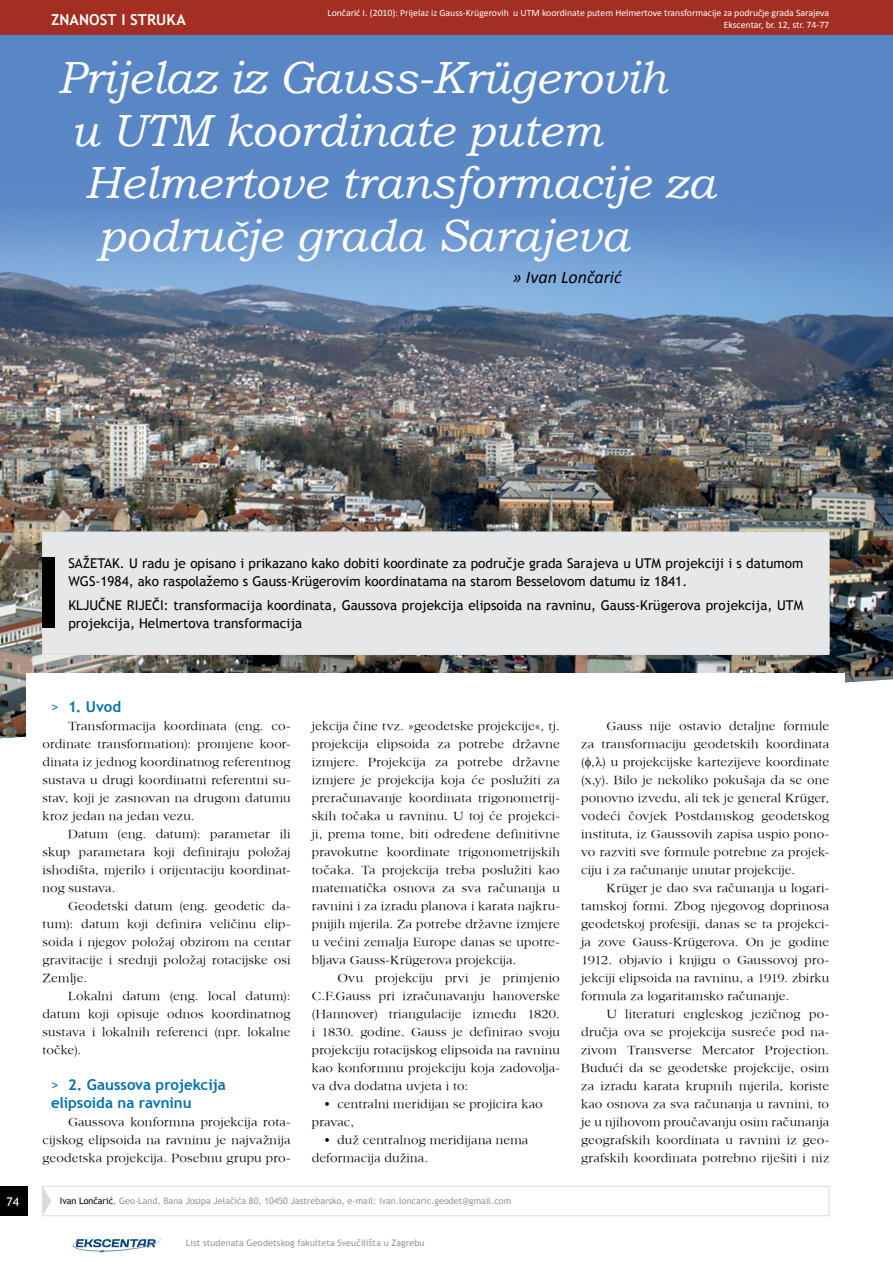
<style>
.page{position:relative;width:893px;height:1263px;background:#fff}
.page>*{position:absolute;margin:0;border:0;box-sizing:border-box;transform-origin:0 0}
.t1{font:italic 45px "Bookman Old Style";color:#fff}
.t2{font:italic 18px "Calibri";color:#000}
.t3{font:700 15px/18px "Trebuchet MS";letter-spacing:-.005em;color:#0071ae}
.t4{font:700 15px "Trebuchet MS";letter-spacing:.005em;color:#fff}
.t5{font:13.5px/18px "Trebuchet MS";color:#000}
.t6{font:12.75px/18px "Sanford";letter-spacing:.01em;color:#000;text-align:justify}
.t7{font:12px "Trebuchet MS";color:#fff}
.t8{font:9.75px "Calibri";color:#fff}
.t9{font:9px "Trebuchet MS";color:#939598}
.s1{font-weight:400}
.s2{color:#000}
</style>
<div class="page">
<div style="left:0;top:1186px;width:28px;height:30px;background:#000"></div>
<img style="left:72px;top:1242px;width:4px;height:7px">
<img style="left:84px;top:1233px;width:77px;height:11px">
<svg style="left:76px;top:1239px;width:80px;height:13px"></svg>
<div style="left:0;top:34px;width:893px;height:101px;background:#5987c5"></div>
<img style="left:0;top:135px;width:893px;height:603px">
<div style="left:27px;top:673px;width:818px;height:154px;background:#fff"></div>
<div style="left:43px;top:532px;width:786px;height:122px;background:#e6e7e8"></div>
<div style="left:42px;top:531px;width:788px;height:123px;border:1px solid #dcddde"></div>
<div style="left:43px;top:557px;width:12px;height:71px;background:#000"></div>
<div style="left:43px;top:1186px;width:786px;height:30px;border:1px solid #dadbdc"></div>
<svg style="left:43px;top:1186px;width:8px;height:30px"></svg>
<div style="left:0;top:0;width:893px;height:34px;background:#a32e22"></div>
<p class="t4" style="left:51px;top:10px;width:136px">ZNANOST I STRUKA</p>
<p class="t8" style="left:328px;top:7px;width:503px">Lončarić I. (2010): Prijelaz iz Gauss-Krügerovih u UTM koordinate putem Helmertove transformacije za područje grada Sarajeva</p>
<p class="t8" style="left:724px;top:18px;width:107px">Ekscentar, br. 12, str. 74-77</p>
<h1 class="t1" style="left:58px;top:47px;width:611px">Prijelaz iz Gauss-Krügerovih</h1>
<h1 class="t1" style="left:71px;top:100px;width:533px">u UTM koordinate putem</h1>
<h1 class="t1" style="left:85px;top:152px;width:632px">Helmertove transformacije za</h1>
<h1 class="t1" style="left:98px;top:205px;width:532px">područje grada Sarajeva</h1>
<h2 class="t2" style="left:513px;top:266px;width:110px">» Ivan Lončarić</h2>
<p class="t5" style="left:68px;top:554px;width:736px">SAŽETAK. U radu je opisano i prikazano kako dobiti koordinate za područje grada Sarajeva u UTM projekciji i s datumom<br>WGS-1984, ako raspolažemo s Gauss-Krügerovim koordinatama na starom Besselovom datumu iz 1841.</p>
<p class="t5" style="left:68px;top:596px;width:736px">KLJUČNE RIJEČI: transformacija koordinata, Gaussova projekcija elipsoida na ravninu, Gauss-Krügerova projekcija, UTM projekcija, Helmertova transformacija</p>
<p class="t7" style="left:6px;top:1194px;width:14px">74</p>
<p class="t3" style="left:51px;top:697px;width:72px"><span class="s1">&gt;</span> 1. Uvod</p>
<p class="t6" style="left:43px;top:716px;width:250px;text-indent:26px">Transformacija koordinata (eng. co&shy;ordinate transformation): promjene koor&shy;dinata iz jednog koordinatnog referentnog sustava u drugi koordinatni referentni su&shy;stav, koji je zasnovan na drugom datumu kroz jedan na jedan vezu.</p>
<p class="t6" style="left:43px;top:824px;width:250px;text-indent:26px">Datum (eng. datum): parametar ili skup parametara koji definiraju položaj ishodišta, mjerilo i orijentaciju koordinat&shy;nog sustava.</p>
<p class="t6" style="left:43px;top:896px;width:250px;text-indent:26px">Geodetski datum (eng. geodetic da&shy;tum): datum koji definira veličinu elip&shy;soida i njegov položaj obzirom na centar gravitacije i srednji položaj rotacijske osi Zemlje.</p>
<p class="t6" style="left:43px;top:986px;width:250px;text-indent:26px">Lokalni datum (eng. local datum): datum koji opisuje odnos koordinatnog sustava i lokalnih referenci (npr. lokalne točke).</p>
<p class="t3" style="left:51px;top:1075px;width:176px"><span class="s1">&gt;</span> 2. Gaussova projekcija elipsoida na ravninu</p>
<p class="t6" style="left:43px;top:1112px;width:250px;text-indent:26px">Gaussova konformna projekcija rota&shy;cijskog elipsoida na ravninu je najvažnija geodetska projekcija. Posebnu grupu pro-</p>
<p class="t6" style="left:312px;top:716px;width:250px">jekcija čine tvz. »geodetske projekcije«, tj. projekcija elipsoida za potrebe državne izmjere. Projekcija za potrebe državne izmjere je projekcija koja će poslužiti za preračunavanje koordinata trigonometrij&shy;skih točaka u ravninu. U toj će projekci&shy;ji, prema tome, biti određene definitivne pravokutne koordinate trigonometrijskih točaka. Ta projekcija treba poslužiti kao matematička osnova za sva računanja u ravnini i za izradu planova i karata najkru&shy;pnijih mjerila. Za potrebe državne izmjere u većini zemalja Europe danas se upotre&shy;bljava Gauss-Krügerova projekcija.</p>
<p class="t6" style="left:312px;top:968px;width:250px;text-indent:26px">Ovu projekciju prvi je primjenio C.F.Gauss pri izračunavanju hanoverske (Hannover) triangulacije između 1820. i 1830. godine. Gauss je definirao svoju projekciju rotacijskog elipsoida na ravninu kao konformnu projekciju koja zadovolja&shy;va dva dodatna uvjeta i to:</p>
<p class="t6" style="left:312px;top:1094px;width:233px;text-indent:13px">• centralni meridijan se projicira kao pravac,</p>
<p class="t6" style="left:312px;top:1130px;width:218px;text-indent:13px">• duž centralnog meridijana nema deformacija dužina.</p>
<p class="t9" style="left:60px;top:1196px;width:453px"><span class="s2">Ivan Lončarić</span>, Geo-Land, Bana Josipa Jelačića 80, 10450 Jastrebarsko, e-mail: ivan.loncaric.geodet@gmail.com</p>
<p class="t9" style="left:186px;top:1238px;width:240px">List studenata Geodetskog fakulteta Sveučilišta u Zagrebu</p>
<p class="t6" style="left:581px;top:716px;width:250px;text-indent:26px">Gauss nije ostavio detaljne formule za transformaciju geodetskih koordinata ( , ) u projekcijske kartezijeve koordinate (x,y). Bilo je nekoliko pokušaja da se one ponovno izvedu, ali tek je general Krüger, vodeći čovjek Postdamskog geodetskog instituta, iz Gaussovih zapisa uspio pono&shy;vo razviti sve formule potrebne za projek&shy;ciju i za računanje unutar projekcije.</p>
<p class="t6" style="left:581px;top:878px;width:250px;text-indent:26px">Krüger je dao sva računanja u logari&shy;tamskoj formi. Zbog njegovog doprinosa geodetskoj profesiji, danas se ta projekci&shy;ja zove Gauss-Krügerova. On je godine 1912. objavio i knjigu o Gaussovoj pro&shy;jekciji elipsoida na ravninu, a 1919. zbirku formula za logaritamsko računanje.</p>
<p class="t6" style="left:581px;top:1004px;width:250px;text-indent:26px">U literaturi engleskog jezičnog po&shy;dručja ova se projekcija susreće pod na&shy;zivom Transverse Mercator Projection.<br>Budući da se geodetske projekcije, osim za izradu karata krupnih mjerila, koriste kao osnova za sva računanja u ravnini, to je u njihovom proučavanju osim računanja geografskih koordinata u ravnini iz geo&shy;grafskih koordinata potrebno riješiti i niz</p>
</div>
